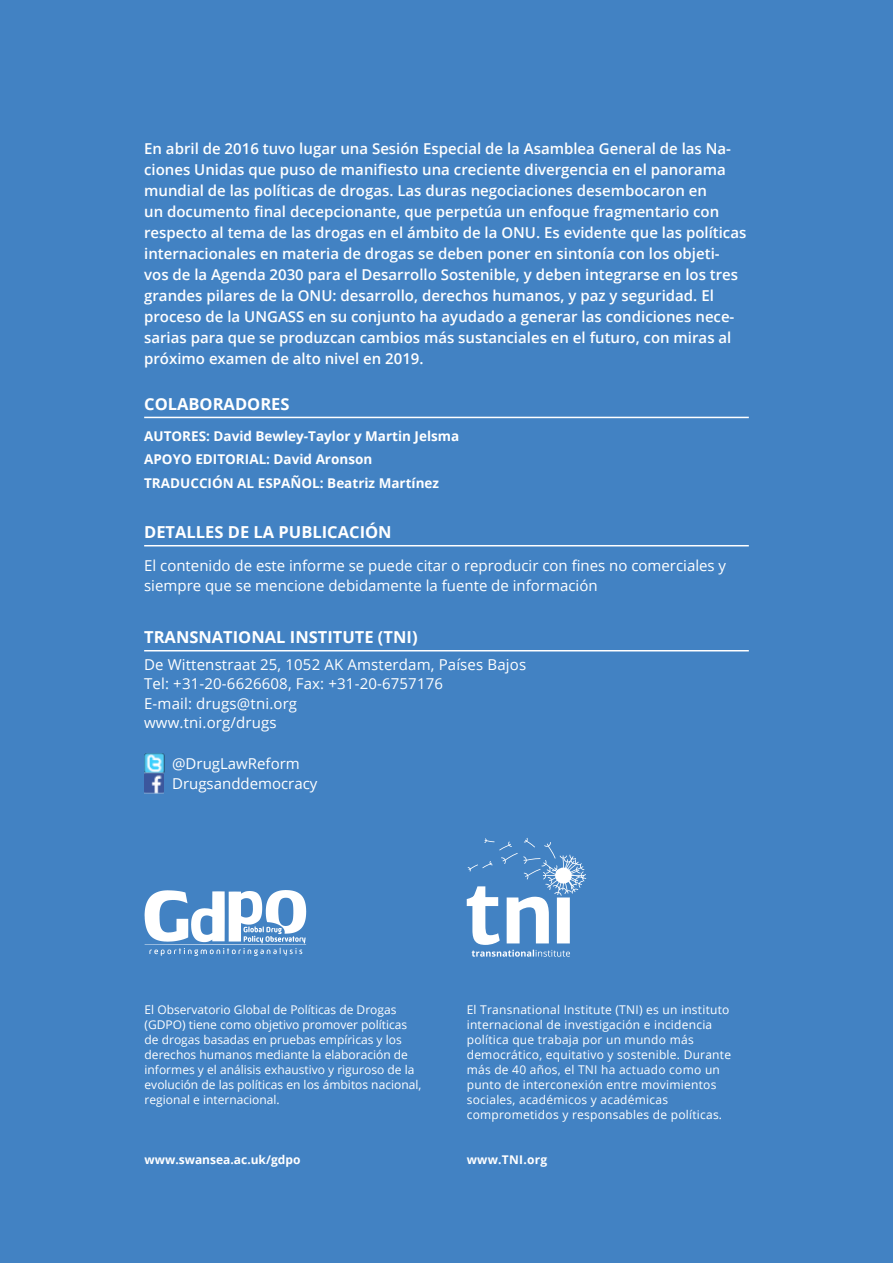
<style>
.page{position:relative;width:893px;height:1263px;background:#4282c3}
.page>*{position:absolute;margin:0;border:0;box-sizing:border-box;transform-origin:0 0}
.t1{font:700 16.5px "Open Sans";color:#fff}
.t2{font:600 15px/21px "Open Sans";color:#fff}
.t3{font:15px/19.5px "Open Sans";color:#fff}
.t4{font:700 13.5px/23.9px "Open Sans";color:#fff}
.t5{font:12px/15px "Open Sans";letter-spacing:.02em;color:#fff}
.t6{font:12px/15px "Open Sans";color:#fff}
.t7{font:700 12px "Open Sans";color:#fff}
</style>
<div class="page">
<hr style="left:144px;top:417px;width:605px;height:1px;background:#fff">
<hr style="left:144px;top:545px;width:605px;height:1px;background:#fff">
<hr style="left:144px;top:650px;width:605px;height:1px;background:#fff">
<img style="left:144px;top:753px;width:20px;height:40px">
<svg style="left:467px;top:838px;width:119px;height:119px"></svg>
<svg style="left:145px;top:890px;width:161px;height:66px"></svg>
<p class="t2" style="left:144px;top:138px;width:604px">En abril de 2016 tuvo lugar una Sesión Especial de la Asamblea General de las Na&shy;ciones Unidas que puso de manifiesto una creciente divergencia en el panorama mundial de las políticas de drogas. Las duras negociaciones desembocaron en<br>un documento final decepcionante, que perpetúa un enfoque fragmentario con respecto al tema de las drogas en el ámbito de la ONU. Es evidente que las políticas internacionales en materia de drogas se deben poner en sintonía con los objeti&shy;vos de la Agenda 2030 para el Desarrollo Sostenible, y deben integrarse en los tres grandes pilares de la ONU: desarrollo, derechos humanos, y paz y seguridad. El proceso de la UNGASS en su conjunto ha ayudado a generar las condiciones nece&shy;sarias para que se produzcan cambios más sustanciales en el futuro, con miras al próximo examen de alto nivel en 2019.</p>
<p class="t1" style="left:144px;top:392px;width:147px">COLABORADOREs</p>
<p class="t4" style="left:144px;top:423px;width:37px">Autore</p>
<p class="t4" style="left:144px;top:423px;width:317px;text-indent:55px">s: David Bewley-Taylor y Martin Jelsma<br>APOYO EDITORIAL: David Aronson<br>Trad</p>
<p class="t4" style="left:180px;top:471px;width:260px">ucci ón al español: Beatriz Martínez</p>
<p class="t1" style="left:144px;top:521px;width:235px">DETALLES DE LA PU BLICACIÓN</p>
<p class="t3" style="left:144px;top:556px;width:583px">El contenido de este informe se puede citar o reproducir con fines no comerciales y siempre que se mencione debidamente la fuente de información</p>
<p class="t1" style="left:144px;top:626px;width:12px">Tra</p>
<p class="t1" style="left:176px;top:626px;width:243px">nsnatio nal Institute (tni)</p>
<p class="t3" style="left:144px;top:654px;width:384px">De Wittenstraat 25, 1052 AK Amsterdam, Países Bajos Tel: +31-20-6626608, Fax: +31-20-6757176<br>E-mail: drugs@tni.org<br>www.tni.org/drugs</p>
<p class="t3" style="left:172px;top:753px;width:147px">@DrugLawReform<br>Drugsanddemocracy</p>
<p class="t6" style="left:145px;top:1002px;width:278px">El Observatorio Global de Políticas de Drogas (GDPO) tiene como objetivo promover políticas de drogas basadas en pruebas empíricas y los derechos humanos mediante la elaboración de informes y el análisis exhaustivo y riguroso de la evolución de las políticas en los ámbitos nacional, regional e internacional.</p>
<p class="t7" style="left:145px;top:1151px;width:157px">www.swansea.ac.uk/gdpo</p>
<p class="t5" style="left:467px;top:1002px;width:266px">El Transnational Institute (TNI) es un instituto internacional de investigación e incidencia política que trabaja por un mundo más democrático, equitativo y sostenible. Durante más de 40 años, el TNI ha actuado como un punto de interconexión entre movimientos sociales, académicos y académicas comprometidos y responsables de políticas.</p>
<p class="t7" style="left:467px;top:1151px;width:82px">www.TN I.org</p>
</div>
